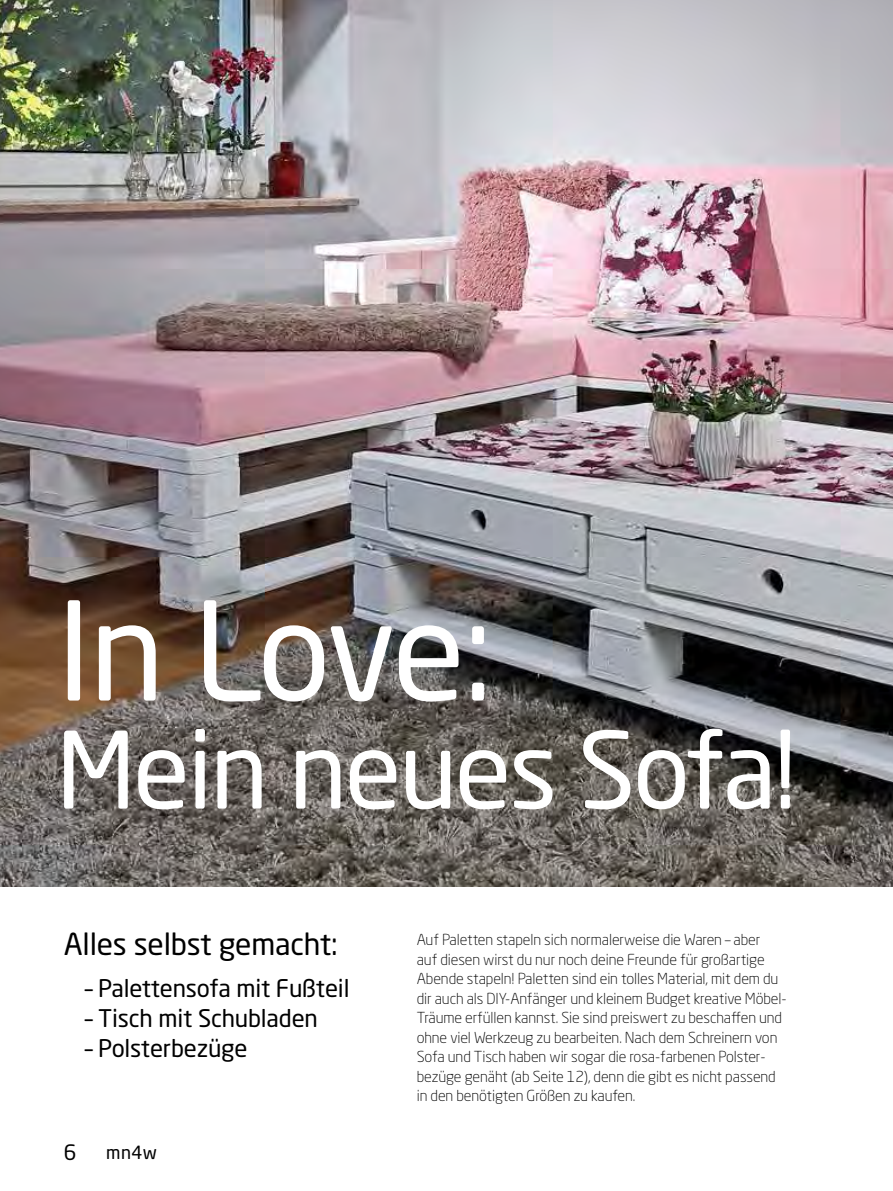
<style>
.page{position:relative;width:893px;height:1191px;background:#fff}
.page>*{position:absolute;margin:0;border:0;box-sizing:border-box;transform-origin:0 0}
.t1{font:135px "Neo Sans Pro";letter-spacing:-.04em;color:#fff}
.t2{font:105px "Neo Sans Pro";letter-spacing:-.025em;color:#fff}
.t3{font:30px "Neo Sans Pro";letter-spacing:-.005em;color:#000}
.t4{font:24px "Neo Sans Pro";letter-spacing:-.005em;color:#000}
.t5{font:21px "Neo Sans Pro";color:#000}
.t6{font:18px "Neo Sans Pro";color:#000}
.t7{font:300 15px/19.5px "Neo Sans Pro";letter-spacing:-.005em;color:#000}
</style>
<div class="page">
<img style="left:0;top:0;width:893px;height:886px">
<h1 class="t1" style="left:56px;top:568px;width:438px">In Love:</h1>
<h2 class="t2" style="left:56px;top:705px;width:742px">Mein neues Sofa!</h2>
<h3 class="t3" style="left:64px;top:926px;width:275px">Alles selbst gemacht:</h3>
<h3 class="t4" style="left:85px;top:973px;width:266px">– Palettensofa mit Fußteil</h3>
<h3 class="t4" style="left:85px;top:1003px;width:234px">– Tisch mit Schubladen</h3>
<h3 class="t4" style="left:85px;top:1033px;width:164px">– Polsterbezüge</h3>
<h3 class="t5" style="left:64px;top:1139px;width:14px">6</h3>
<p class="t6" style="left:106px;top:1141px;width:52px">mn4w</p>
<p class="t7" style="left:417px;top:929px;width:371px">Auf Paletten stapeln sich normalerweise die Waren – aber<br>auf diesen wirst du nur noch deine Freunde für großartige Abende stapeln! Paletten sind ein tolles Material, mit dem du dir auch als DIY-Anfänger und kleinem Budget kreative Möbel-Träume erfüllen kannst. Sie sind preiswert zu beschaffen und ohne viel Werkzeug zu bearbeiten. Nach dem Schreinern von Sofa und Tisch haben wir sogar die rosa-farbenen Polster&shy;bezüge genäht (ab Seite 12), denn die gibt es nicht passend in den benötigten Größen zu kaufen.</p>
</div>
